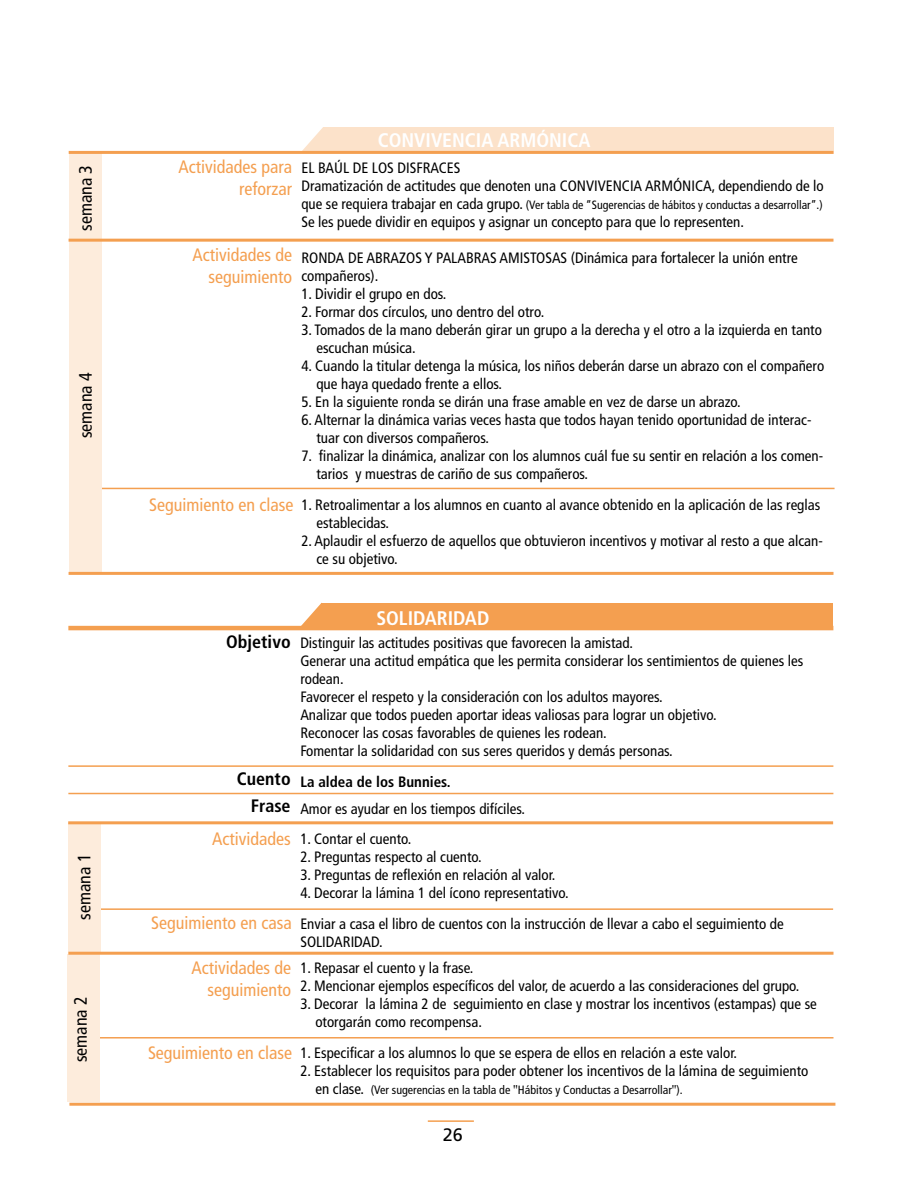
<style>
.page{position:relative;width:918px;height:1188px;background:#fff}
.page>*{position:absolute;margin:0;border:0;box-sizing:border-box;transform-origin:0 0}
.t1{font:700 condensed 19.65px "Frutiger";color:#fff}
.t2{font:condensed 18px/21.6px "Frutiger";color:#f49f50;text-align:right}
.t3{font:condensed 18px "Frutiger";color:#000}
.t4{font:700 condensed 18px/26.4px "Frutiger";color:#000;text-align:right}
.t5{font:18px "Frutiger";color:#000}
.t6{font:condensed 15px/18px "Frutiger";color:#000}
.t7{font:700 condensed 15px "Frutiger";color:#000}
.t8{font:condensed 12px "Frutiger";color:#000}
.s1{font-size:15px}
.s2{font-family:"Formata"}
</style>
<div class="page">
<hr style="left:428px;top:1120px;width:46px;height:2px;background:#f49f50">
<hr style="left:71px;top:488px;width:764px;height:1px;background:#f49f50">
<div style="left:69px;top:153px;width:33px;height:88px;background:#fdecdc"></div>
<div style="left:69px;top:240px;width:33px;height:332px;background:#fdecdc"></div>
<hr style="left:69px;top:239px;width:764px;height:3px;background:#f49f50">
<hr style="left:69px;top:572px;width:764px;height:3px;background:#f49f50">
<svg style="left:302px;top:127px;width:21px;height:24px"></svg>
<div style="left:323px;top:127px;width:510px;height:24px;background:#fce2ca"></div>
<hr style="left:69px;top:151px;width:765px;height:3px;background:#f49f50">
<hr style="left:69px;top:908px;width:764px;height:2px;background:#f49f50">
<svg style="left:301px;top:603px;width:21px;height:23px"></svg>
<div style="left:322px;top:603px;width:511px;height:24px;background:#f49f50"></div>
<hr style="left:68px;top:626px;width:765px;height:4px;background:#f49f50">
<hr style="left:68px;top:765px;width:765px;height:2px;background:#f49f50">
<hr style="left:68px;top:793px;width:765px;height:1px;background:#f49f50">
<div style="left:68px;top:823px;width:33px;height:129px;background:#fdecdc"></div>
<hr style="left:68px;top:821px;width:765px;height:3px;background:#f49f50">
<hr style="left:70px;top:1037px;width:763px;height:2px;background:#f49f50">
<div style="left:67px;top:955px;width:33px;height:147px;background:#fdecdc"></div>
<hr style="left:69px;top:1103px;width:766px;height:3px;background:#f49f50">
<hr style="left:68px;top:952px;width:765px;height:3px;background:#f49f50">
<p class="t3" style="left:75px;top:231px;width:67px;rotate:-90deg">semana 3</p>
<p class="t3" style="left:75px;top:438px;width:67px;rotate:-90deg">semana 4</p>
<p class="t3" style="left:74px;top:920px;width:67px;rotate:-90deg">semana 1</p>
<p class="t3" style="left:70px;top:1062px;width:67px;rotate:-90deg">semana 2</p>
<p class="t2" style="left:178px;top:156px;width:115px">Actividades para reforzar</p>
<p class="t2" style="left:192px;top:244px;width:101px">Actividades de seguimiento</p>
<p class="t2" style="left:149px;top:494px;width:146px">Seguimiento en clase</p>
<h1 class="t1" style="left:378px;top:129px;width:214px">CONVIVENCIA ARMÓNICA</h1>
<p class="t6" style="left:301px;top:159px;width:524px">EL BAÚL DE LOS DISFRACES<br>Dramatización de actitudes que denoten una CONVIVENCIA ARMÓNICA, dependiendo de lo</p>
<p class="t8" style="left:301px;top:198px;width:523px"><span class="s1">que se requiera trabajar en cada grupo.</span> (Ver tabla de “Sugerencias de hábitos y conductas a desarrollar”.)</p>
<p class="t6" style="left:301px;top:213px;width:444px">Se les puede dividir en equipos y asignar un concepto para que lo representen.</p>
<p class="t6" style="left:301px;top:249px;width:498px">RONDA DE ABRAZOS Y PALABRAS AMISTOSAS (Dinámica para fortalecer la unión entre compañeros).</p>
<p class="t6" style="left:301px;top:285px;width:147px">1. Dividir el grupo en dos.</p>
<p class="t6" style="left:301px;top:303px;width:244px">2. Formar dos círculos, uno dentro del otro.</p>
<p class="t6" style="left:316px;top:321px;width:507px;text-indent:-15px">3. Tomados de la mano deberán girar un grupo a la derecha y el otro a la izquierda en tanto escuchan música.</p>
<p class="t6" style="left:316px;top:357px;width:509px;text-indent:-15px">4. Cuando la titular detenga la música, los niños deberán darse un abrazo con el compañero que haya quedado frente a ellos.</p>
<p class="t6" style="left:301px;top:393px;width:441px">5. En la siguiente ronda se dirán una frase amable en vez de darse un abrazo.</p>
<p class="t6" style="left:316px;top:411px;width:497px;text-indent:-15px">6. Alternar la dinámica varias veces hasta que todos hayan tenido oportunidad de interac&shy;tuar con diversos compañeros.</p>
<p class="t6" style="left:316px;top:447px;width:508px;text-indent:-15px">7. finalizar la dinámica, analizar con los alumnos cuál fue su sentir en relación a los comen&shy;tarios y muestras de cariño de sus compañeros.</p>
<p class="t6" style="left:316px;top:496px;width:505px;text-indent:-15px">1. Retroalimentar a los alumnos en cuanto al avance obtenido en la aplicación de las reglas establecidas.</p>
<p class="t6" style="left:316px;top:532px;width:508px;text-indent:-15px">2. Aplaudir el esfuerzo de aquellos que obtuvieron incentivos y motivar al resto a que alcan&shy;ce su objetivo.</p>
<h1 class="t1" style="left:376px;top:606px;width:115px">SOLIDARIDAD</h1>
<p class="t4" style="left:226px;top:629px;width:66px">Objetivo</p>
<p class="t4" style="left:237px;top:766px;width:55px">Cuento<br>Frase</p>
<p class="t2" style="left:212px;top:828px;width:80px">Actividades</p>
<p class="t2" style="left:151px;top:912px;width:142px">Seguimiento en casa</p>
<p class="t2" style="left:191px;top:957px;width:101px">Actividades de seguimiento</p>
<p class="t2" style="left:148px;top:1042px;width:146px">Seguimiento en clase</p>
<p class="t6" style="left:300px;top:634px;width:505px">Distinguir las actitudes positivas que favorecen la amistad.<br>Generar una actitud empática que les permita considerar los sentimientos de quienes les rodean.<br>Favorecer el respeto y la consideración con los adultos mayores.<br>Analizar que todos pueden aportar ideas valiosas para lograr un objetivo.<br>Reconocer las cosas favorables de quienes les rodean.<br>Fomentar la solidaridad con sus seres queridos y demás personas.</p>
<p class="t7" style="left:300px;top:773px;width:152px">La aldea de los Bunnies.</p>
<p class="t6" style="left:300px;top:800px;width:226px">Amor es ayudar en los tiempos difíciles.</p>
<p class="t6" style="left:300px;top:830px;width:113px">1. Contar el cuento.</p>
<p class="t6" style="left:300px;top:848px;width:183px">2. Preguntas respecto al cuento.</p>
<p class="t6" style="left:300px;top:866px;width:257px">3. Preguntas de reflexión en relación al valor.</p>
<p class="t6" style="left:300px;top:878px;width:485px;line-height:30.8px">4. Decorar la lámina 1 del ícono representativo.<br>Enviar a casa el libro de cuentos con la instrucción de llevar a cabo el seguimiento de</p>
<p class="t6" style="left:300px;top:933px;width:84px">SOLIDARIDAD.</p>
<p class="t6" style="left:300px;top:959px;width:175px">1. Repasar el cuento y la frase.</p>
<p class="t6" style="left:300px;top:977px;width:501px">2. Mencionar ejemplos específicos del valor, de acuerdo a las consideraciones del grupo.</p>
<p class="t6" style="left:315px;top:995px;width:503px;text-indent:-15px">3. Decorar la lámina 2 de seguimiento en clase y mostrar los incentivos (estampas) que se otorgarán como recompensa.</p>
<p class="t6" style="left:300px;top:1044px;width:438px">1. Especificar a los alumnos lo que se espera de ellos en relación a este valor.</p>
<p class="t6" style="left:300px;top:1062px;width:510px">2. Establecer los requisitos para poder obtener los incentivos de la lámina de seguimiento</p>
<p class="t8" style="left:315px;top:1083px;width:369px"><span class="s1">en clase.</span> (Ver sugerencias en la tabla de <span class="s2">"</span>Hábitos y Conductas a Desarrollar<span class="s2">"</span>).</p>
<p class="t5" style="left:443px;top:1124px;width:22px">26</p>
</div>
